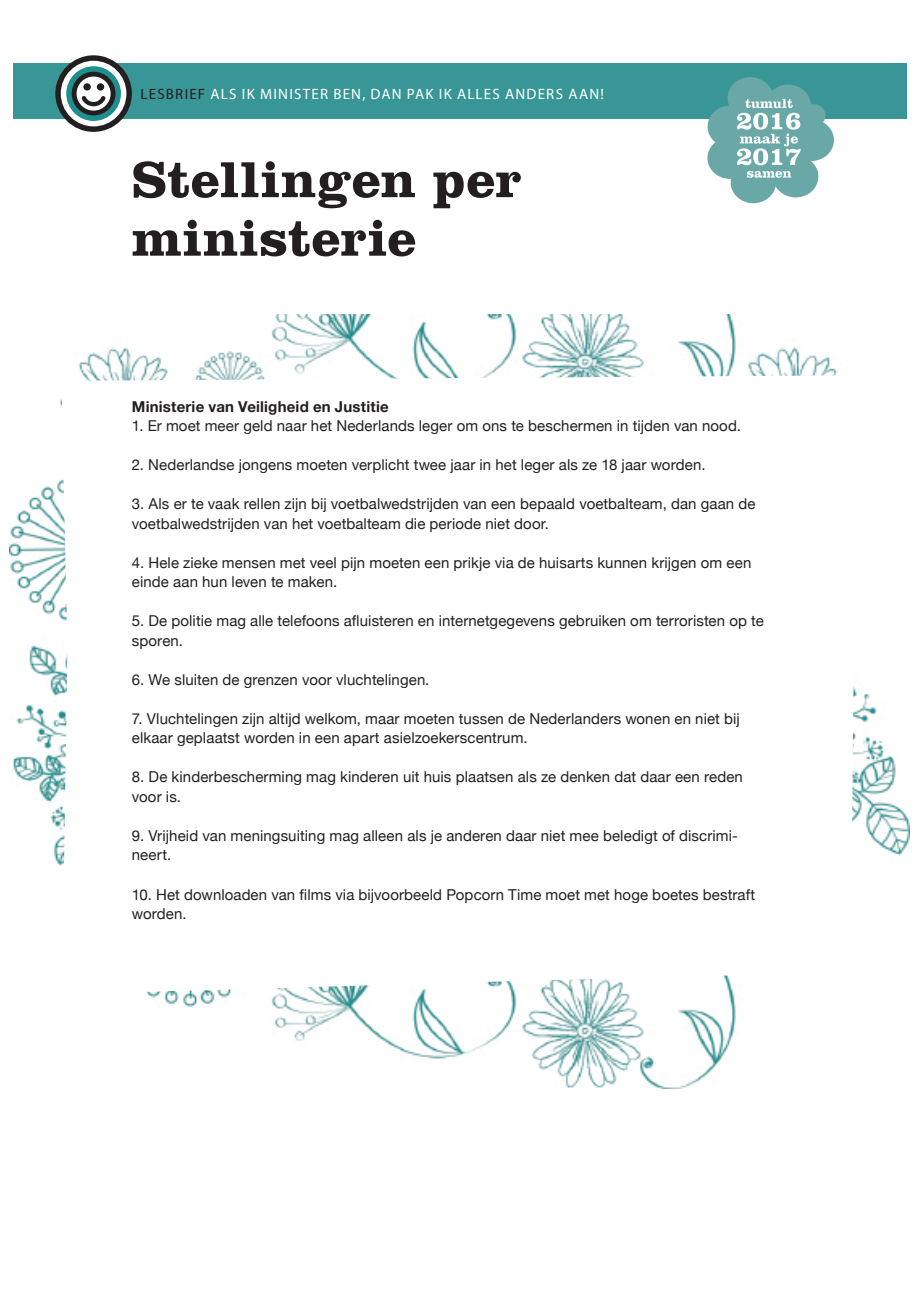
<style>
.page{position:relative;width:919px;height:1289px;background:#fff}
.page>*{position:absolute;margin:0;border:0;box-sizing:border-box;transform-origin:0 0}
.titel_les_35___39{font:700 52.5px "Clarendon";letter-spacing:.005em;color:#231f20}
.t1{font:15px/19.5px "Helvetica Neue";letter-spacing:.005em;color:#231f20}
.t2{font:15px "Myriad Pro";letter-spacing:.08em;color:#fff}
.t3{font:700 15px "Helvetica Neue";letter-spacing:.015em;color:#231f20}
.s1{color:#231f20}
</style>
<div class="page">
<img style="left:10px;top:314px;width:899px;height:774px">
<svg style="left:61px;top:375px;width:796px;height:619px"></svg>
<div style="left:13px;top:64px;width:893px;height:55px;background:#399696"></div>
<svg style="left:55px;top:55px;width:77px;height:77px"></svg>
<div style="left:61px;top:61px;width:65px;height:65px;background:#fff;border-radius:50%"></div>
<svg style="left:66px;top:66px;width:55px;height:55px"></svg>
<div style="left:72px;top:72px;width:43px;height:43px;background:#231f20;border-radius:50%"></div>
<div style="left:77px;top:77px;width:34px;height:34px;background:#fff;border-radius:50%"></div>
<svg style="left:80px;top:82px;width:26px;height:25px"></svg>
<svg style="left:707px;top:77px;width:127px;height:127px"></svg>
<div style="left:758px;top:115px;width:5px;height:12px;background:#6aa8a8;border-radius:50%"></div>
<div style="left:758px;top:150px;width:5px;height:13px;background:#6aa8a8;border-radius:50%"></div>
<p class="t2" style="left:140px;top:85px;width:464px"><span class="s1">LESBRIEF</span> ALS IK MINISTER BEN, DAN PAK IK ALLES ANDERS AAN!</p>
<p class="titel_les_35___39" style="left:132px;top:148px;width:391px">Stellingen per</p>
<p class="titel_les_35___39" style="left:132px;top:206px;width:286px">ministerie</p>
<p class="t3" style="left:132px;top:394px;width:258px">Ministerie van Veiligheid en Justitie</p>
<p class="t1" style="left:132px;top:417px;width:610px">1. Er moet meer geld naar het Nederlands leger om ons te beschermen in tijden van nood.</p>
<p class="t1" style="left:132px;top:456px;width:575px">2. Nederlandse jongens moeten verplicht twee jaar in het leger als ze 18 jaar worden.</p>
<p class="t1" style="left:132px;top:495px;width:625px">3. Als er te vaak rellen zijn bij voetbalwedstrijden van een bepaald voetbalteam, dan gaan de voetbalwedstrijden van het voetbalteam die periode niet door.</p>
<p class="t1" style="left:132px;top:553px;width:621px">4. Hele zieke mensen met veel pijn moeten een prikje via de huisarts kunnen krijgen om een einde aan hun leven te maken.</p>
<p class="t1" style="left:132px;top:612px;width:633px">5. De politie mag alle telefoons afluisteren en internetgegevens gebruiken om terroristen op te sporen.</p>
<p class="t1" style="left:132px;top:670px;width:299px">6. We sluiten de grenzen voor vluchtelingen.</p>
<p class="t1" style="left:132px;top:709px;width:609px">7. Vluchtelingen zijn altijd welkom, maar moeten tussen de Nederlanders wonen en niet bij elkaar geplaatst worden in een apart asielzoekerscentrum.</p>
<p class="t1" style="left:132px;top:768px;width:612px">8. De kinderbescherming mag kinderen uit huis plaatsen als ze denken dat daar een reden voor is.</p>
<p class="t1" style="left:132px;top:826px;width:607px">9. Vrijheid van meningsuiting mag alleen als je anderen daar niet mee beledigt of discrimi&shy;neert.</p>
<p class="t1" style="left:132px;top:885px;width:625px">10. Het downloaden van films via bijvoorbeeld Popcorn Time moet met hoge boetes bestraft worden.</p>
</div>
